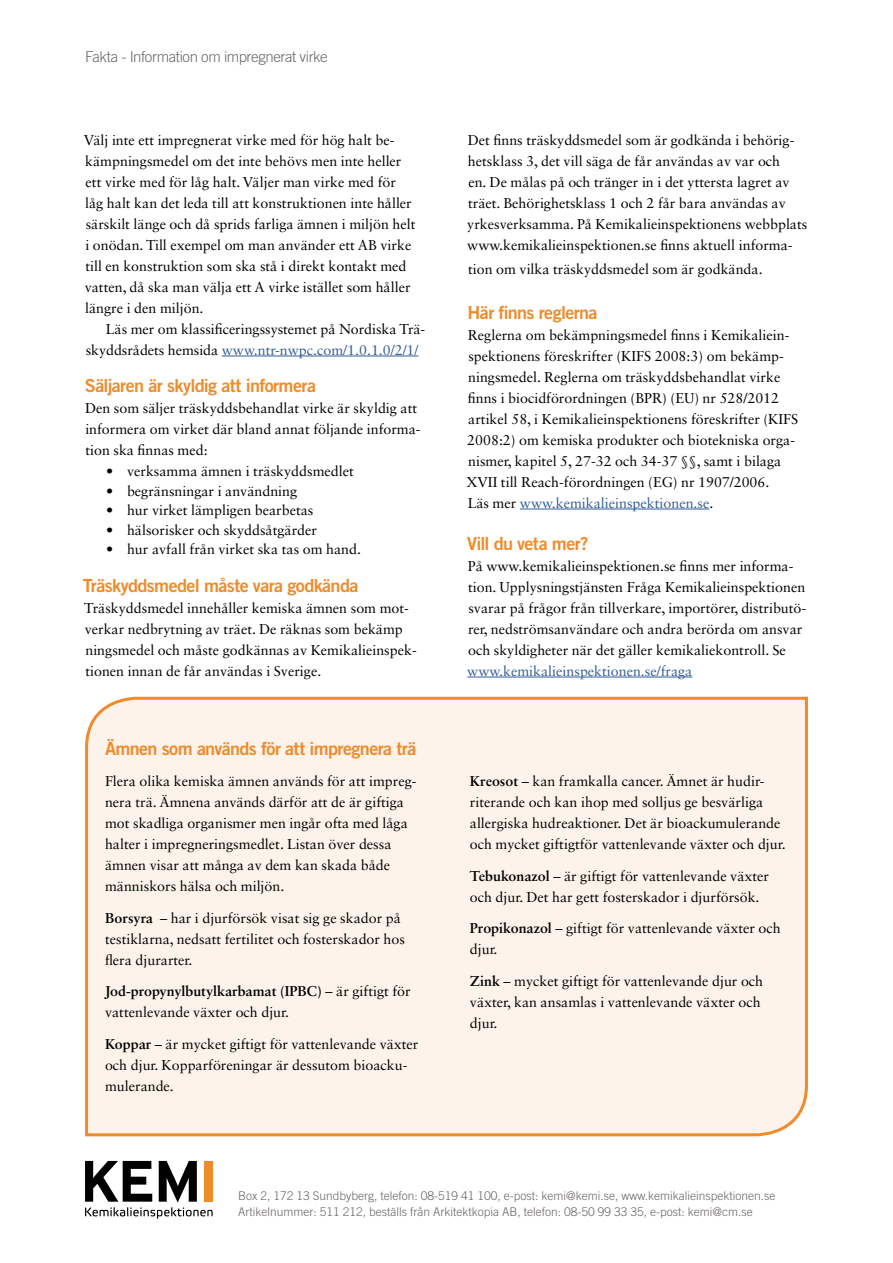
<style>
.page{position:relative;width:893px;height:1263px;background:#fff}
.page>*{position:absolute;margin:0;border:0;box-sizing:border-box;transform-origin:0 0}
.Rubrik_löpande{font:18px "Trade Gothic LT Std Bd 2";letter-spacing:-.035em;color:#ef8b2a}
.Faktarubrik{font:18px "Trade Gothic LT Std Bd 2";letter-spacing:-.03em;color:#ef8b2a}
.Publikationsnamn{font:300 15px "Trade Gothic LT Std";letter-spacing:-.025em;color:#6b6764}
.Brödtext_UI{font:14.25px/21px "Sabon LT Std";color:#000}
.Faktabrödtext{font:14.25px/21px "Sabon LT Std";color:#000}
.Brödtext{font:14.25px/21px "Sabon LT Std";letter-spacing:-.005em;color:#000}
.Brödtext_UI-2{font:14.25px "Sabon LT Std";color:#325d95}
.t1{font:300 12px/15.8px "Trade Gothic LT Std";color:#6b6764}
.s1{color:#325d95}
.s2{font-weight:700}
.s3{color:#000}
</style>
<div class="page">
<svg style="left:85px;top:1161px;width:128px;height:57px"></svg>
<div style="left:204px;top:1161px;width:9px;height:41px;background:#ef8b2a"></div>
<hr style="left:222px;top:356px;width:197px;height:1px;background:#325d95">
<hr style="left:520px;top:509px;width:189px;height:1px;background:#325d95">
<hr style="left:467px;top:677px;width:225px;height:1px;background:#325d95">
<div style="left:85px;top:696px;width:723px;height:441px;background:#fdf3ea"></div>
<p class="Publikationsnamn" style="left:85px;top:48px;width:244px">Fakta - Information om impregnerat virke</p>
<p class="Brödtext_UI" style="left:84px;top:129px;width:333px">Välj inte ett impregnerat virke med för hög halt be&shy;kämpningsmedel om det inte behövs men inte heller ett virke med för låg halt. Väljer man virke med för låg halt kan det leda till att konstruktionen inte håller särskilt länge och då sprids farliga ämnen i miljön helt i onödan. Till exempel om man använder ett AB virke till en konstruktion som ska stå i direkt kontakt med vatten, då ska man välja ett A virke istället som håller längre i den miljön.</p>
<p class="Brödtext" style="left:86px;top:318px;width:341px;text-indent:20px">Läs mer om klassificeringssystemet på Nordiska Trä&shy;skyddsrådets hemsida <span class="s1">www.ntr-nwpc.com/1.0.1.0/2/1/</span></p>
<h2 class="Rubrik_löpande" style="left:85px;top:374px;width:233px">Säljaren är skyldig att informera</h2>
<p class="Brödtext_UI" style="left:85px;top:397px;width:337px">Den som säljer träskyddsbehandlat virke är skyldig att informera om virket där bland annat följande informa&shy;tion ska finnas med:</p>
<p class="Brödtext_UI" style="left:106px;top:460px;width:249px">• verksamma ämnen i träskyddsmedlet</p>
<p class="Brödtext_UI" style="left:106px;top:480px;width:193px">• begränsningar i användning</p>
<p class="Brödtext_UI" style="left:106px;top:499px;width:209px">• hur virket lämpligen bearbetas</p>
<p class="Brödtext_UI" style="left:106px;top:519px;width:213px">• hälsorisker och skyddsåtgärder</p>
<p class="Brödtext_UI" style="left:106px;top:538px;width:256px">• hur avfall från virket ska tas om hand.</p>
<h2 class="Rubrik_löpande" style="left:83px;top:574px;width:277px">Träskyddsmedel måste vara godkända</h2>
<p class="Brödtext_UI" style="left:84px;top:597px;width:326px">Träskyddsmedel innehåller kemiska ämnen som mot&shy;verkar nedbrytning av träet. De räknas som bekämp</p>
<p class="Brödtext_UI" style="left:85px;top:639px;width:333px">ningsmedel och måste godkännas av Kemikalieinspek&shy;tionen innan de får användas i Sverige.</p>
<p class="Faktarubrik" style="left:105px;top:737px;width:313px">Ämnen som används för att impregnera trä</p>
<p class="Faktabrödtext" style="left:105px;top:771px;width:313px">Flera olika kemiska ämnen används för att impreg&shy;nera trä. Ämnena används därför att de är giftiga mot skadliga organismer men ingår ofta med låga halter i impregneringsmedlet. Listan över dessa ämnen visar att många av dem kan skada både människors hälsa och miljön.</p>
<p class="Faktabrödtext" style="left:105px;top:907px;width:301px"><span class="s2">Borsyra</span> – har i djurförsök visat sig ge skador på testiklarna, nedsatt fertilitet och fosterskador hos flera djurarter.</p>
<p class="Faktabrödtext" style="left:105px;top:981px;width:307px"><span class="s2">Jod-propynylbutylkarbamat (IPBC)</span> – är giftigt för vattenlevande växter och djur.</p>
<p class="Faktabrödtext" style="left:105px;top:1033px;width:315px"><span class="s2">Koppar</span> – är mycket giftigt för vattenlevande växter och djur. Kopparföreningar är dessutom bioacku&shy;mulerande.</p>
<p class="Brödtext_UI" style="left:467px;top:129px;width:342px">Det finns träskyddsmedel som är godkända i behörig&shy;hetsklass 3, det vill säga de får användas av var och<br>en. De målas på och tränger in i det yttersta lagret av träet. Behörighetsklass 1 och 2 får bara användas av yrkesverksamma. På Kemikalieinspektionens webbplats www.kemikalieinspektionen.se finns aktuell informa-</p>
<p class="Brödtext_UI" style="left:468px;top:258px;width:296px">tion om vilka träskyddsmedel som är godkända.</p>
<h2 class="Rubrik_löpande" style="left:468px;top:301px;width:131px">Här finns reglerna</h2>
<p class="Brödtext_UI" style="left:467px;top:324px;width:333px">Reglerna om bekämpningsmedel finns i Kemikaliein&shy;spektionens föreskrifter (KIFS 2008:3) om bekämp&shy;ningsmedel. Reglerna om träskyddsbehandlat virke finns i biocidförordningen (BPR) (EU) nr 528/2012 artikel 58, i Kemikalieinspektionens föreskrifter (KIFS 2008:2) om kemiska produkter och biotekniska orga&shy;nismer, kapitel 5, 27-32 och 34-37 §§, samt i bilaga XVII till Reach-förordningen (EG) nr 1907/2006.</p>
<p class="Brödtext_UI-2" style="left:468px;top:494px;width:247px"><span class="s3">Läs mer</span> www.kemikalieinspektionen.se<span class="s3">.</span></p>
<h2 class="Rubrik_löpande" style="left:467px;top:532px;width:123px">Vill du veta mer?</h2>
<p class="Brödtext_UI" style="left:467px;top:555px;width:340px">På www.kemikalieinspektionen.se finns mer informa&shy;tion. Upplysningstjänsten Fråga Kemikalieinspektionen svarar på frågor från tillverkare, importörer, distributö&shy;rer, nedströmsanvändare och andra berörda om ansvar och skyldigheter när det gäller kemikaliekontroll. Se <span class="s1">www.kemikalieinspektionen.se/fraga</span></p>
<p class="Faktabrödtext" style="left:470px;top:771px;width:317px"><span class="s2">Kreosot</span> – kan framkalla cancer. Ämnet är hudir&shy;riterande och kan ihop med solljus ge besvärliga allergiska hudreaktioner. Det är bioackumulerande och mycket giftigtför vattenlevande växter och djur.</p>
<p class="Faktabrödtext" style="left:470px;top:865px;width:301px"><span class="s2">Tebukonazol</span> – är giftigt för vattenlevande växter och djur. Det har gett fosterskador i djurförsök.</p>
<p class="Faktabrödtext" style="left:470px;top:918px;width:312px"><span class="s2">Propikonazol</span> – giftigt för vattenlevande växter och djur.</p>
<p class="Faktabrödtext" style="left:470px;top:970px;width:295px"><span class="s2">Zink</span> – mycket giftigt för vattenlevande djur och växter, kan ansamlas i vattenlevande växter och djur.</p>
<p class="t1" style="left:238px;top:1188px;width:539px">Box 2, 172 13 Sundbyberg, telefon: 08-519 41 100, e-post: kemi@kemi.se, www.kemikalieinspektionen.se<br>Artikelnummer: 511 212, beställs från Arkitektkopia AB, telefon: 08-50 99 33 35, e-post: kemi@cm.se</p>
</div>
